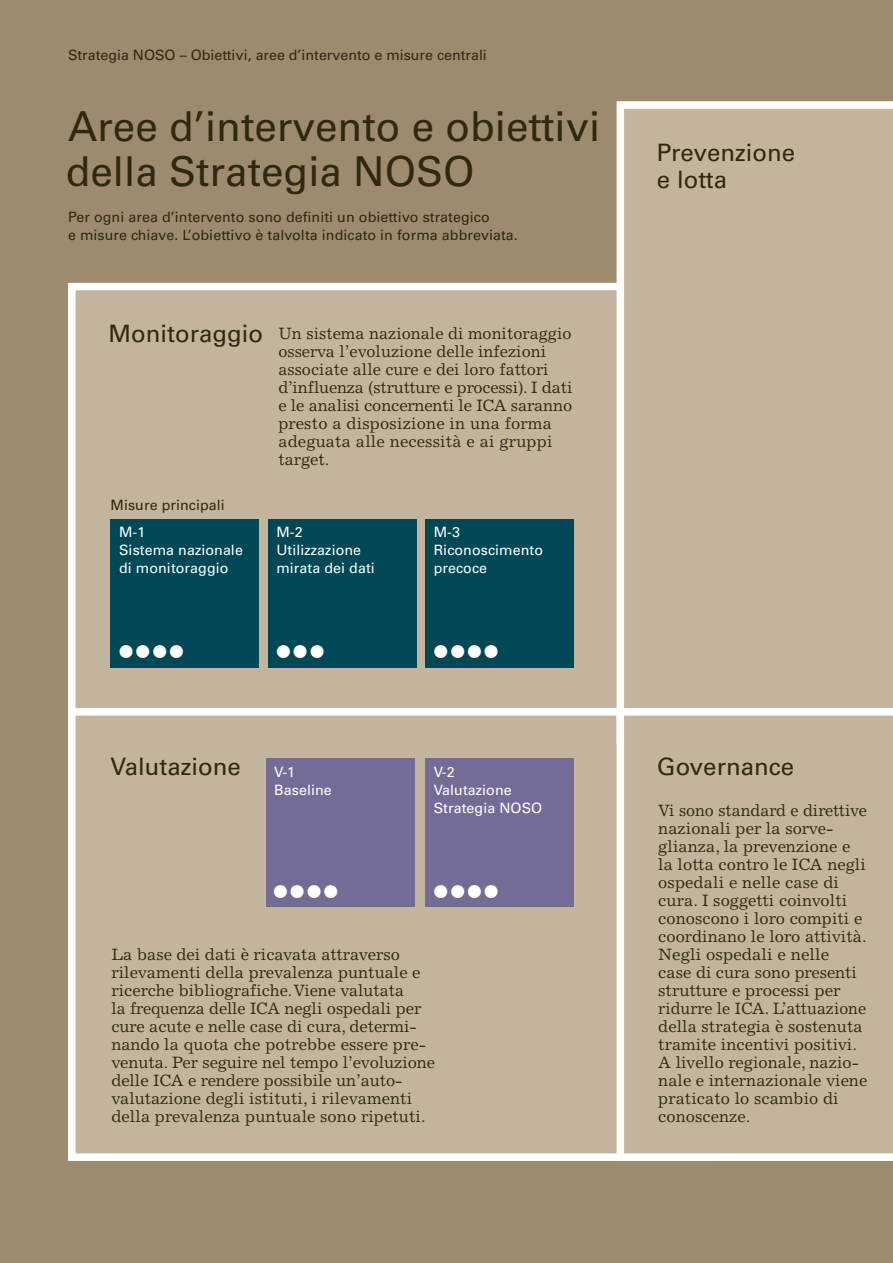
<style>
.page{position:relative;width:893px;height:1263px;background:#9c8b6e}
.page>*{position:absolute;margin:0;border:0;box-sizing:border-box;transform-origin:0 0}
.t1{font:41.25px/45px "Univers LT Std";color:#2f2912}
.t2{font:700 30px "Arial";color:#fff}
.t3{font:24px/27px "Univers LT Std";color:#2f2912}
.t4{font:16.5px/18px "Excelsior LT Std";color:#2f2912}
.t5{font:14.25px/18px "Univers LT Std";letter-spacing:.005em;color:#2f2912}
.t6{font:14.25px/18px "Univers LT Std";letter-spacing:.005em;color:#fff}
</style>
<div class="page">
<div style="left:68px;top:283px;width:606px;height:443px;background:#c2b49d;border:8px solid #fff"></div>
<div style="left:68px;top:708px;width:649px;height:453px;background:#c2b49d;border:8px solid #fff"></div>
<div style="left:617px;top:101px;width:276px;height:607px;background:#c2b49d"></div>
<div style="left:617px;top:708px;width:276px;height:453px;background:#c2b49d"></div>
<div style="left:266px;top:758px;width:149px;height:149px;background:#756b97"></div>
<div style="left:425px;top:758px;width:149px;height:149px;background:#756b97"></div>
<div style="left:425px;top:519px;width:149px;height:148px;background:#004856"></div>
<div style="left:111px;top:519px;width:148px;height:148px;background:#004856"></div>
<div style="left:268px;top:519px;width:149px;height:148px;background:#004856"></div>
<p class="t5" style="left:68px;top:46px;width:420px">Strategia NOSO – Obiettivi, aree d’intervento e misure centrali</p>
<h1 class="t1" style="left:66px;top:104px;width:536px">Aree d’intervento e obiettivi della Strategia NOSO</h1>
<p class="t5" style="left:68px;top:208px;width:451px">Per ogni area d’intervento sono definiti un obiettivo strategico<br>e misure chiave. L’obiettivo è talvolta indicato in forma abbreviata.</p>
<h3 class="t3" style="left:108px;top:321px;width:156px">Monitoraggio</h3>
<p class="t5" style="left:111px;top:496px;width:116px">Misure principali</p>
<p class="t6" style="left:119px;top:523px;width:125px">M-1<br>Sistema nazionale di monitoraggio</p>
<p class="t4" style="left:278px;top:324px;width:296px">Un sistema nazionale di monitoraggio osserva l’evoluzione delle infezioni associate alle cure e dei loro fattori d’influenza (strutture e processi). I dati e le analisi concernenti le ICA saranno presto a disposizione in una forma adeguata alle necessità e ai gruppi target.</p>
<p class="t6" style="left:276px;top:523px;width:100px">M-2<br>Utilizzazione mirata dei dati</p>
<p class="t6" style="left:434px;top:523px;width:111px">M-3<br>Riconoscimento precoce</p>
<h2 class="t2" style="left:117px;top:630px;width:70px">●●●●</h2>
<h2 class="t2" style="left:275px;top:630px;width:53px">●●●</h2>
<h2 class="t2" style="left:432px;top:630px;width:70px">●●●●</h2>
<h3 class="t3" style="left:657px;top:139px;width:140px">Prevenzione e lotta</h3>
<h3 class="t3" style="left:111px;top:753px;width:132px">Valutazione</h3>
<h3 class="t3" style="left:657px;top:753px;width:139px">Governance</h3>
<p class="t6" style="left:274px;top:763px;width:59px">V-1<br>Baseline</p>
<p class="t6" style="left:434px;top:763px;width:110px">V-2<br>Valutazione<br>Strategia NOSO</p>
<p class="t4" style="left:658px;top:801px;width:211px">Vi sono standard e direttive nazionali per la sorve&shy;glianza, la prevenzione e la lotta contro le ICA negli ospedali e nelle case di cura. I soggetti coinvolti conoscono i loro compiti e coordinano le loro attività.<br>Negli ospedali e nelle<br>case di cura sono presenti strutture e processi per ridurre le ICA. L’attuazione della strategia è sostenuta tramite incentivi positivi.<br>A livello regionale, nazio&shy;nale e internazionale viene praticato lo scambio di conoscenze.</p>
<h2 class="t2" style="left:271px;top:869px;width:70px">●●●●</h2>
<h2 class="t2" style="left:432px;top:869px;width:70px">●●●●</h2>
<p class="t4" style="left:111px;top:945px;width:325px">La base dei dati è ricavata attraverso rilevamenti della prevalenza puntuale e ricerche bibliografiche. Viene valutata<br>la frequenza delle ICA negli ospedali per cure acute e nelle case di cura, determi&shy;nando la quota che potrebbe essere pre&shy;venuta. Per seguire nel tempo l’evoluzione delle ICA e rendere possibile un’auto&shy;valutazione degli istituti, i rilevamenti della prevalenza puntuale sono ripetuti.</p>
</div>
